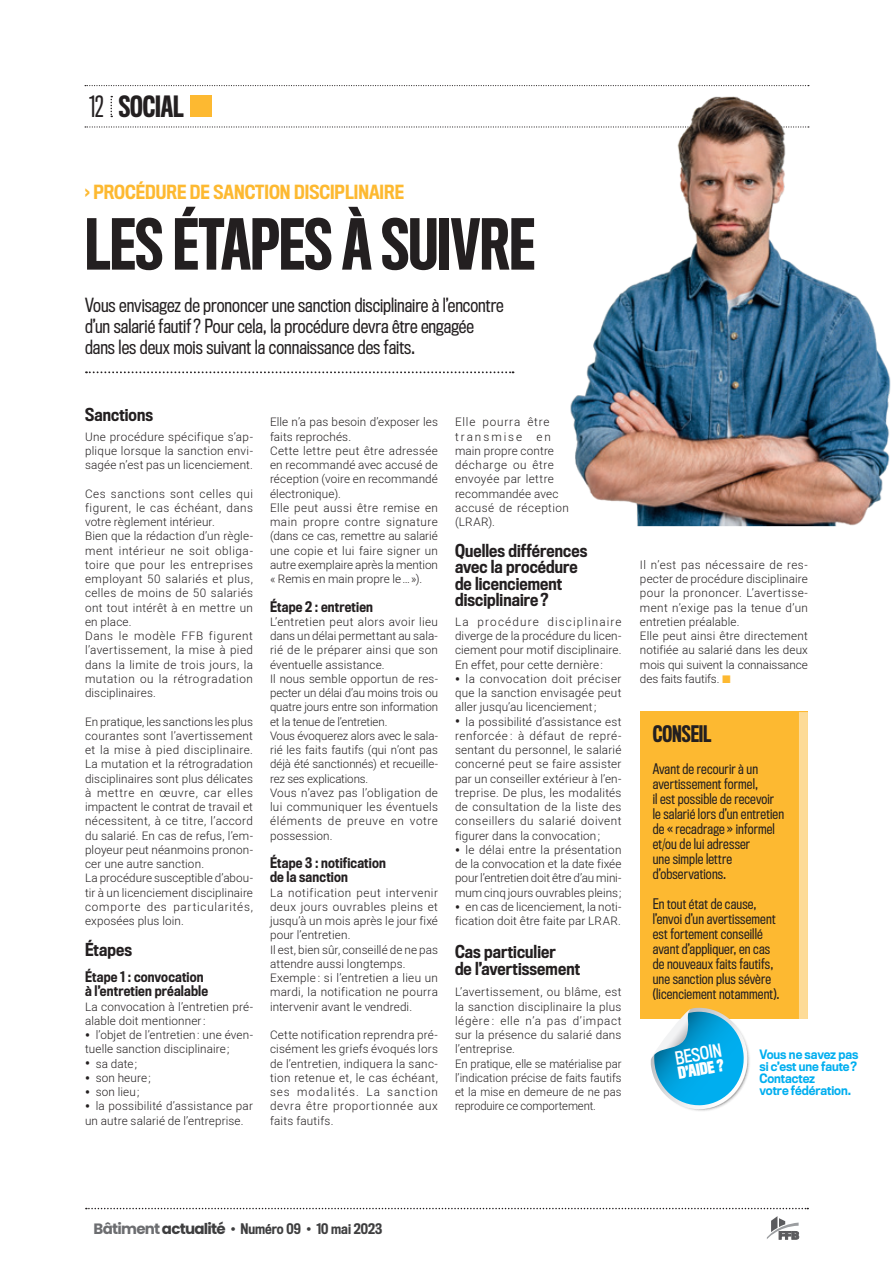
<style>
.page{position:relative;width:893px;height:1263px;background:#fff}
.page>*{position:absolute;margin:0;border:0;box-sizing:border-box;transform-origin:0 0}
.TITRE_1__article{font:500 64.5px "Titling Gothic FB Comp";letter-spacing:-.005em;color:#231f20}
.TITRE_gauche__header{font:500 27px "Titling Gothic FB Comp";color:#231f20}
.TITRE__encadré{font:500 21px "Titling Gothic FB Comp";letter-spacing:-.005em;color:#231f20}
.CHAPO__article{font:18px/21px "Titling Gothic FB Cond";color:#231f20}
.SURTITRE__article{font:500 18px "Titling Gothic FB Cond";color:#fdb931}
.t1{font:16.8px "Titling Gothic FB Cond Standard";color:#fff;scale:.96 1}
.INTERTITRE_2__articl{font:500 16.5px/16.5px "Titling Gothic FB Cond";letter-spacing:.005em;color:#231f20}
.t2{font:700 15.3px "Titling Gothic FB Comp";color:#fff;scale:.96 1}
.TEXTE__encadré{font:13.5px/15px "Titling Gothic FB Cond";letter-spacing:.01em;color:#231f20}
.INTERTITRE_3__articl{font:500 13.5px/14.2px "Titling Gothic FB Cond";letter-spacing:.015em;color:#231f20}
.t3{font:500 13.5px "Titling Gothic FB Cond";color:#3e3e3f}
.DESCRIPTION__rappel{font:500 12px/12px "Titling Gothic FB Narrow";letter-spacing:-.005em;color:#00aeef;scale:.95 1}
.TEXTE__article{font:300 11.7px/14.2px "Heebo";letter-spacing:.01em;color:#231f20;text-align:justify}
.TEXTE__article-2{font:300 11.7px/14.2px "Heebo";letter-spacing:.01em;color:#231f20;text-align:justify;scale:.96 1}
.TEXTE__article-3{font:300 11.7px/14.2px "Heebo";letter-spacing:.04em;color:#231f20}
.s1{font-weight:400}
.s2{font-weight:700;font-size:13.5px}
.s3{font-family:"Poppins";font-weight:700;font-size:15px;color:#6c6d70}
.s4{font-family:"Poppins";font-weight:700;font-size:15px}
.s5{font-family:"Poppins";font-weight:400;font-size:15px}
</style>
<div class="page">
<svg style="left:86px;top:1208px;width:722px;height:1px"></svg>
<svg style="left:767px;top:1216px;width:32px;height:23px"></svg>
<svg style="left:86px;top:371px;width:413px;height:2px"></svg>
<svg style="left:85px;top:126px;width:414px;height:2px"></svg>
<svg style="left:85px;top:85px;width:414px;height:1px"></svg>
<svg style="left:110px;top:96px;width:2px;height:21px"></svg>
<div style="left:191px;top:96px;width:21px;height:21px;background:#fdb931"></div>
<div style="left:640px;top:711px;width:168px;height:308px;background:#fdb931"></div>
<div style="left:799px;top:712px;width:9px;height:308px;background:#fddb97"></div>
<svg style="left:651px;top:1008px;width:99px;height:103px"></svg>
<img style="left:499px;top:85px;width:392px;height:441px">
<p class="TITRE_gauche__header" style="left:89px;top:91px;width:96px"><span class="s1">12</span> SOCIAL</p>
<p class="SURTITRE__article" style="left:85px;top:181px;width:321px">› PROCÉDURE DE SANCTION DISCIPLINAIRE</p>
<p class="TITRE_1__article" style="left:85px;top:208px;width:451px">LES ÉTAPES À SUIVRE</p>
<p class="CHAPO__article" style="left:85px;top:295px;width:420px">Vous envisagez de prononcer une sanction disciplinaire à l’encontre d’un salarié fautif ? Pour cela, la procédure devra être engagée dans les deux mois suivant la connaissance des faits.</p>
<p class="INTERTITRE_2__articl" style="left:85px;top:407px;width:70px">Sanctions</p>
<p class="TEXTE__article" style="left:85px;top:429px;width:169px">Une procédure spécifique s’ap&shy;plique lorsque la sanction envi&shy;sagée n’est pas un licenciement.</p>
<p class="TEXTE__article" style="left:85px;top:486px;width:169px">Ces sanctions sont celles qui figurent, le cas échéant, dans votre règlement intérieur.</p>
<p class="TEXTE__article" style="left:85px;top:529px;width:169px">Bien que la rédaction d’un règle&shy;ment intérieur ne soit obliga&shy;toire que pour les entreprises employant 50 salariés et plus, celles de moins de 50 salariés ont tout intérêt à en mettre un en place.</p>
<p class="TEXTE__article" style="left:85px;top:629px;width:169px">Dans le modèle FFB figurent l’avertissement, la mise à pied dans la limite de trois jours, la mutation ou la rétrogradation disciplinaires.</p>
<p class="TEXTE__article" style="left:85px;top:714px;width:169px">En pratique, les sanctions les plus courantes sont l’avertissement et la mise à pied disciplinaire.<br>La mutation et la rétrogradation disciplinaires sont plus délicates à mettre en œuvre, car elles impactent le contrat de travail et nécessitent, à ce titre, l’accord du salarié. En cas de refus, l’em&shy;ployeur peut néanmoins pronon&shy;cer une autre sanction.</p>
<p class="TEXTE__article" style="left:85px;top:871px;width:169px">La procédure susceptible d’abou&shy;tir à un licenciement disciplinaire comporte des particularités, exposées plus loin.</p>
<p class="INTERTITRE_2__articl" style="left:85px;top:942px;width:49px">Étapes</p>
<p class="INTERTITRE_3__articl" style="left:85px;top:970px;width:124px">Étape 1 : convocation à l’entretien préalable</p>
<p class="TEXTE__article" style="left:85px;top:999px;width:169px">La convocation à l’entretien pré&shy;alable doit mentionner:</p>
<p class="TEXTE__article" style="left:85px;top:1028px;width:169px"><span class="s2">•</span> l’objet de l’entretien: une éven&shy;tuelle sanction disciplinaire;</p>
<p class="TEXTE__article" style="left:85px;top:1056px;width:54px"><span class="s2">•</span> sa date;</p>
<p class="TEXTE__article" style="left:85px;top:1070px;width:67px"><span class="s2">•</span> son heure;</p>
<p class="TEXTE__article" style="left:85px;top:1085px;width:56px"><span class="s2">•</span> son lieu;</p>
<p class="TEXTE__article" style="left:85px;top:1099px;width:169px"><span class="s2">•</span> la possibilité d’assistance par un autre salarié de l’entreprise.</p>
<p class="TEXTE__article" style="left:270px;top:415px;width:169px">Elle n’a pas besoin d’exposer les faits reprochés.</p>
<p class="TEXTE__article" style="left:270px;top:443px;width:169px">Cette lettre peut être adressée en recommandé avec accusé de réception (voire en recommandé électronique).</p>
<p class="TEXTE__article" style="left:270px;top:500px;width:169px">Elle peut aussi être remise en main propre contre signature (dans ce cas, remettre au salarié une copie et lui faire signer un autre exemplaire après la mention « Remis en main propre le…»).</p>
<p class="INTERTITRE_3__articl" style="left:270px;top:600px;width:105px">Étape 2 : entretien</p>
<p class="TEXTE__article" style="left:270px;top:614px;width:169px">L’entretien peut alors avoir lieu dans un délai permettant au sala&shy;rié de le préparer ainsi que son éventuelle assistance.</p>
<p class="TEXTE__article" style="left:270px;top:671px;width:169px">Il nous semble opportun de res&shy;pecter un délai d’au moins trois ou quatre jours entre son information et la tenue de l’entretien.</p>
<p class="TEXTE__article" style="left:270px;top:728px;width:169px">Vous évoquerez alors avec le sala&shy;rié les faits fautifs (qui n’ont pas déjà été sanctionnés) et recueille&shy;rez ses explications.</p>
<p class="TEXTE__article" style="left:270px;top:785px;width:169px">Vous n’avez pas l’obligation de lui communiquer les éventuels éléments de preuve en votre possession.</p>
<p class="INTERTITRE_3__articl" style="left:270px;top:856px;width:117px">Étape 3 : notification de la sanction</p>
<p class="TEXTE__article" style="left:270px;top:885px;width:169px">La notification peut intervenir deux jours ouvrables pleins et jusqu’à un mois après le jour fixé pour l’entretien.</p>
<p class="TEXTE__article" style="left:270px;top:942px;width:169px">Il est, bien sûr, conseillé de ne pas attendre aussi longtemps.</p>
<p class="TEXTE__article" style="left:270px;top:971px;width:169px">Exemple : si l’entretien a lieu un mardi, la notification ne pourra intervenir avant le vendredi.</p>
<p class="TEXTE__article" style="left:270px;top:1028px;width:169px">Cette notification reprendra pré&shy;cisément les griefs évoqués lors de l’entretien, indiquera la sanc&shy;tion retenue et, le cas échéant, ses modalités. La sanction devra être proportionnée aux faits fautifs.</p>
<p class="TEXTE__article-3" style="left:455px;top:415px;width:116px">Elle pourra être transmise en main propre contre décharge ou être envoyée par lettre recommandée avec accusé de réception (LRAR).</p>
<p class="INTERTITRE_2__articl" style="left:455px;top:543px;width:134px">Quelles différences avec la procédure de licenciement disciplinaire ?</p>
<p class="TEXTE__article" style="left:455px;top:614px;width:168px">La procédure disciplinaire diverge de la procédure du licen&shy;ciement pour motif disciplinaire.</p>
<p class="TEXTE__article" style="left:455px;top:657px;width:149px">En effet, pour cette dernière:</p>
<p class="TEXTE__article" style="left:455px;top:671px;width:168px"><span class="s2">•</span> la convocation doit préciser que la sanction envisagée peut aller jusqu’au licenciement;</p>
<p class="TEXTE__article" style="left:455px;top:714px;width:168px"><span class="s2">•</span> la possibilité d’assistance est renforcée : à défaut de repré&shy;sentant du personnel, le salarié concerné peut se faire assister par un conseiller extérieur à l’en&shy;treprise. De plus, les modalités de consultation de la liste des conseillers du salarié doivent figurer dans la convocation;</p>
<p class="TEXTE__article" style="left:455px;top:842px;width:168px"><span class="s2">•</span> le délai entre la présentation de la convocation et la date fixée pour l’entretien doit être d’au mini&shy;mum cinq jours ouvrables pleins;</p>
<p class="TEXTE__article" style="left:455px;top:899px;width:168px"><span class="s2">•</span> en cas de licenciement, la noti&shy;fication doit être faite par LRAR.</p>
<p class="INTERTITRE_2__articl" style="left:455px;top:944px;width:127px">Cas particulier<br>de l’avertissement</p>
<p class="TEXTE__article" style="left:455px;top:985px;width:168px">L’avertissement, ou blâme, est la sanction disciplinaire la plus légère : elle n’a pas d’impact sur la présence du salarié dans l’entreprise.</p>
<p class="TEXTE__article-2" style="left:455px;top:1056px;width:175px">En pratique, elle se matérialise par l’indication précise de faits fautifs et la mise en demeure de ne pas reproduire ce comportement.</p>
<p class="TEXTE__article" style="left:640px;top:557px;width:169px">Il n’est pas nécessaire de res&shy;pecter de procédure disciplinaire pour la prononcer. L’avertisse&shy;ment n’exige pas la tenue d’un entretien préalable.</p>
<p class="TEXTE__article" style="left:640px;top:629px;width:169px">Elle peut ainsi être directement notifiée au salarié dans les deux mois qui suivent la connaissance des faits fautifs.</p>
<p class="TITRE__encadré" style="left:653px;top:721px;width:60px">CONSEIL</p>
<p class="TEXTE__encadré" style="left:653px;top:761px;width:133px">Avant de recourir à un avertissement formel,<br>il est possible de recevoir le salarié lors d’un entretien de « recadrage » informel et/ou de lui adresser<br>une simple lettre d’observations.</p>
<p class="TEXTE__encadré" style="left:653px;top:896px;width:128px">En tout état de cause, l’envoi d’un avertissement est fortement conseillé avant d’appliquer, en cas de nouveaux faits fautifs, une sanction plus sévère (licenciement notamment).</p>
<p class="t1" style="left:674px;top:1048px;width:50px;rotate:-10deg">BESOIN</p>
<p class="t2" style="left:676px;top:1065px;width:50px;rotate:-10deg">D’AIDE ?</p>
<p class="DESCRIPTION__rappel" style="left:759px;top:1048px;width:106px">Vous ne savez pas si c’est une faute?</p>
<p class="DESCRIPTION__rappel" style="left:759px;top:1072px;width:98px">Contactez<br>votre fédération.</p>
<p class="t3" style="left:94px;top:1220px;width:290px"><span class="s3">Bâtiment</span> <span class="s4">actualité</span> <span class="s5">•</span> Numéro 09 <span class="s5">•</span> 10 mai 2023</p>
</div>
